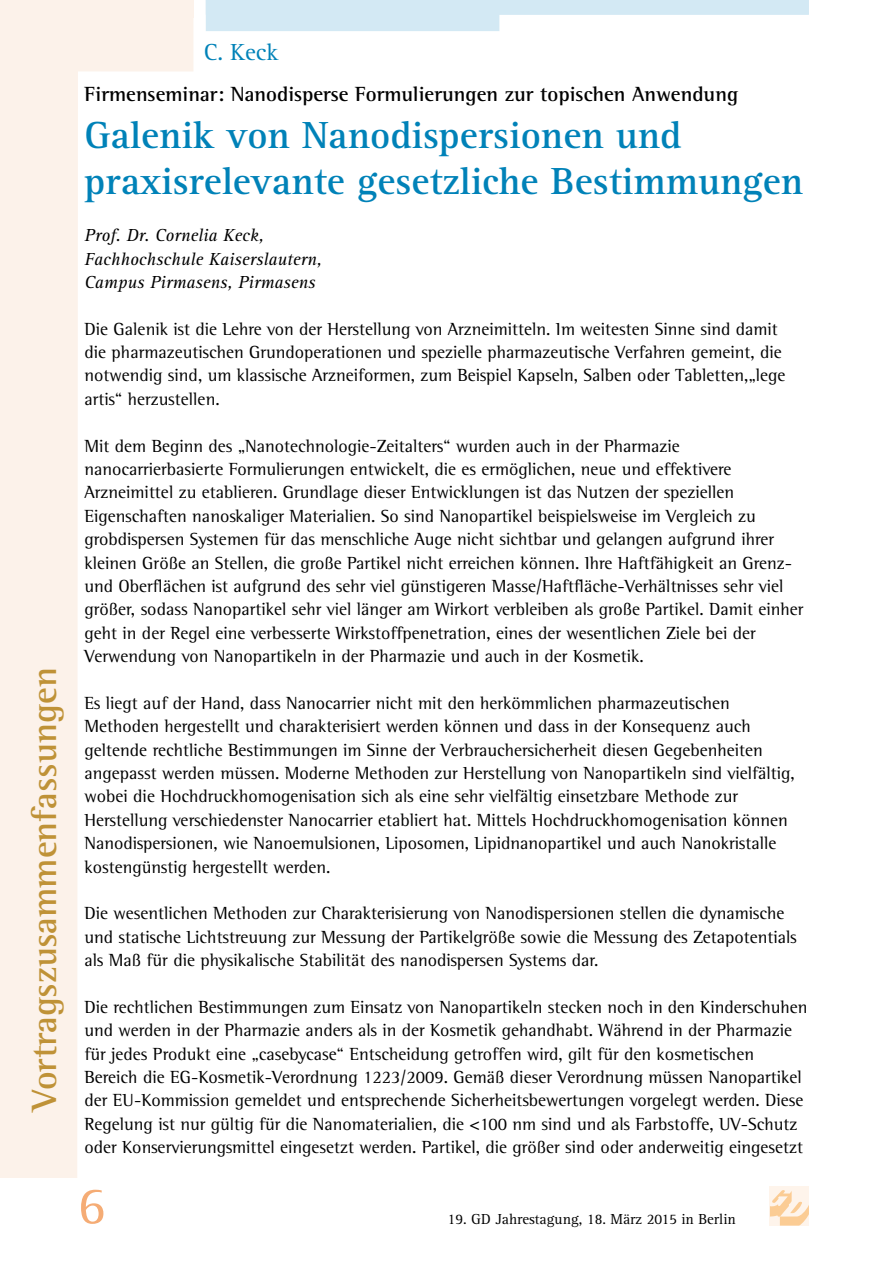
<style>
.page{position:relative;width:893px;height:1263px;background:#fff}
.page>*{position:absolute;margin:0;border:0;box-sizing:border-box;transform-origin:0 0}
.t1{font:54px "Agfa Rotis Serif";color:#f5ac75}
.t2{font:700 39px/46.8px "Agfa Rotis Serif";color:#0082b8}
.t3{font:700 36px "Agfa Rotis Semi Serif";color:#bf9237}
.t4{font:24px "Agfa Rotis Serif";color:#0082b8}
.t5{font:700 21px "Agfa Rotis Semi Serif";color:#000}
.t6{font:18px/23.4px "Agfa Rotis Semi Serif";color:#000}
.t7{font:italic 18px/23.4px "Agfa Rotis Serif";color:#000}
.t8{font:15px "Agfa Rotis Serif";color:#000}
</style>
<div class="page">
<div style="left:770px;top:1186px;width:39px;height:39px;background:#fef4eb"></div>
<svg style="left:770px;top:1190px;width:39px;height:35px"></svg>
<svg style="left:0;top:0;width:194px;height:1178px"></svg>
<div style="left:0;top:0;width:193px;height:17px;background:#fcf2ea"></div>
<svg style="left:206px;top:0;width:603px;height:31px"></svg>
<h3 class="t3" style="left:23px;top:1111px;width:445px;rotate:-90deg">Vortragszusammenfassungen</h3>
<h3 class="t4" style="left:204px;top:38px;width:76px">C. Keck</h3>
<p class="t5" style="left:85px;top:81px;width:655px">Firmenseminar: Nanodisperse Formulierungen zur topischen Anwendung</p>
<h2 class="t2" style="left:85px;top:112px;width:720px">Galenik von Nanodispersionen und praxisrelevante gesetzliche Bestimmungen</h2>
<p class="t7" style="left:85px;top:224px;width:239px">Prof. Dr. Cornelia Keck,<br>Fachhochschule Kaiserslautern,<br>Campus Pirmasens, Pirmasens</p>
<p class="t6" style="left:85px;top:317px;width:702px">Die Galenik ist die Lehre von der Herstellung von Arzneimitteln. Im weitesten Sinne sind damit die pharmazeutischen Grundoperationen und spezielle pharmazeutische Verfahren gemeint, die notwendig sind, um klassische Arzneiformen, zum Beispiel Kapseln, Salben oder Tabletten,„lege artis“ herzustellen.</p>
<p class="t6" style="left:85px;top:434px;width:720px">Mit dem Beginn des „Nanotechnologie-Zeitalters“ wurden auch in der Pharmazie nanocarrierbasierte Formulierungen entwickelt, die es ermöglichen, neue und effektivere Arzneimittel zu etablieren. Grundlage dieser Entwicklungen ist das Nutzen der speziellen Eigenschaften nanoskaliger Materialien. So sind Nanopartikel beispielsweise im Vergleich zu grobdispersen Systemen für das menschliche Auge nicht sichtbar und gelangen aufgrund ihrer kleinen Größe an Stellen, die große Partikel nicht erreichen können. Ihre Haftfähigkeit an Grenz&shy;und Oberflächen ist aufgrund des sehr viel günstigeren Masse/Haftfläche-Verhältnisses sehr viel größer, sodass Nanopartikel sehr viel länger am Wirkort verbleiben als große Partikel. Damit einher geht in der Regel eine verbesserte Wirkstoffpenetration, eines der wesentlichen Ziele bei der Verwendung von Nanopartikeln in der Pharmazie und auch in der Kosmetik.</p>
<p class="t6" style="left:85px;top:691px;width:712px">Es liegt auf der Hand, dass Nanocarrier nicht mit den herkömmlichen pharmazeutischen Methoden hergestellt und charakterisiert werden können und dass in der Konsequenz auch geltende rechtliche Bestimmungen im Sinne der Verbrauchersicherheit diesen Gegebenheiten angepasst werden müssen. Moderne Methoden zur Herstellung von Nanopartikeln sind vielfältig, wobei die Hochdruckhomogenisation sich als eine sehr vielfältig einsetzbare Methode zur Herstellung verschiedenster Nanocarrier etabliert hat. Mittels Hochdruckhomogenisation können Nanodispersionen, wie Nanoemulsionen, Liposomen, Lipidnanopartikel und auch Nanokristalle kostengünstig hergestellt werden.</p>
<p class="t6" style="left:85px;top:901px;width:714px">Die wesentlichen Methoden zur Charakterisierung von Nanodispersionen stellen die dynamische und statische Lichtstreuung zur Messung der Partikelgröße sowie die Messung des Zetapotentials als Maß für die physikalische Stabilität des nanodispersen Systems dar.</p>
<p class="t6" style="left:85px;top:995px;width:724px">Die rechtlichen Bestimmungen zum Einsatz von Nanopartikeln stecken noch in den Kinderschuhen und werden in der Pharmazie anders als in der Kosmetik gehandhabt. Während in der Pharmazie für jedes Produkt eine „casebycase“ Entscheidung getroffen wird, gilt für den kosmetischen Bereich die EG-Kosmetik-Verordnung 1223/2009. Gemäß dieser Verordnung müssen Nanopartikel der EU-Kommission gemeldet und entsprechende Sicherheitsbewertungen vorgelegt werden. Diese Regelung ist nur gültig für die Nanomaterialien, die &lt;100 nm sind und als Farbstoffe, UV-Schutz oder Konservierungsmittel eingesetzt werden. Partikel, die größer sind oder anderweitig eingesetzt</p>
<h1 class="t1" style="left:78px;top:1175px;width:30px">6</h1>
<p class="t8" style="left:448px;top:1210px;width:290px">19. GD Jahrestagung, 18. März 2015 in Berlin</p>
</div>
